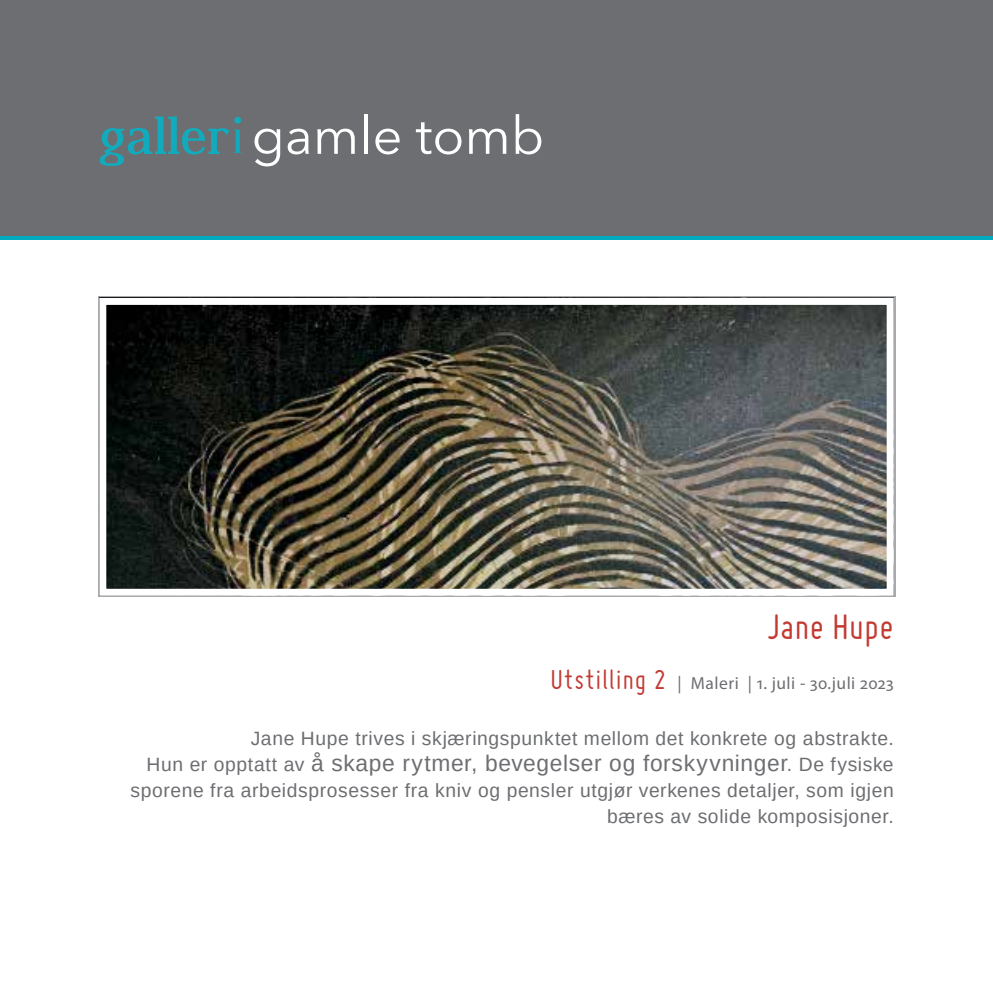
<style>
.page{position:relative;width:993px;height:993px;background:#fff}
.page>*{position:absolute;margin:0;border:0;box-sizing:border-box;transform-origin:0 0}
.t1{font:52.5px "Avenir Next";color:#fff}
.t2{font:38.5px "Miso";letter-spacing:.005em;color:#c23b33}
.t3{font:22.75px "Arimo";letter-spacing:.03em;color:#6d6e71}
.t4{font:19.25px/26.2px "Arimo";letter-spacing:.035em;color:#6d6e71;text-align:right}
.t5{font:17.5px "Myriad Pro";letter-spacing:.025em;color:#6d6e71}
.s1{font-family:"Dustismo Roman";font-weight:700;color:#12abbd}
.s2{font-family:"Miso";font-size:29.75px;color:#c23b33}
.s3{font-size:19.25px}
</style>
<div class="page">
<div style="left:0;top:0;width:992px;height:236px;background:#6d6e71"></div>
<hr style="left:0;top:236px;width:992px;height:4px;background:#00aabf">
<img style="left:107px;top:306px;width:778px;height:281px">
<div style="left:99px;top:298px;width:794px;height:297px;border:7px solid #fff"></div>
<h1 class="t1" style="left:99px;top:91px;width:446px"><span class="s1">galleri</span>gamle tomb</h1>
<h2 class="t2" style="left:767px;top:604px;width:128px">Jane Hupe</h2>
<p class="t5" style="left:550px;top:672px;width:345px"><span class="s2">Utstilling 2</span> | Maleri | 1. juli - 30.juli 2023</p>
<p class="t4" style="left:250px;top:724px;width:644px">Jane Hupe trives i skjæringspunktet mellom det konkrete og abstrakte.</p>
<p class="t3" style="left:147px;top:748px;width:748px"><span class="s3">Hun er opptatt av</span> å skape rytmer, bevegelser og forskyvninger<span class="s3">. De fysiske</span></p>
<p class="t4" style="left:130px;top:777px;width:764px">sporene fra arbeidsprosesser fra kniv og pensler utgjør verkenes detaljer, som igjen bæres av solide komposisjoner.</p>
</div>
